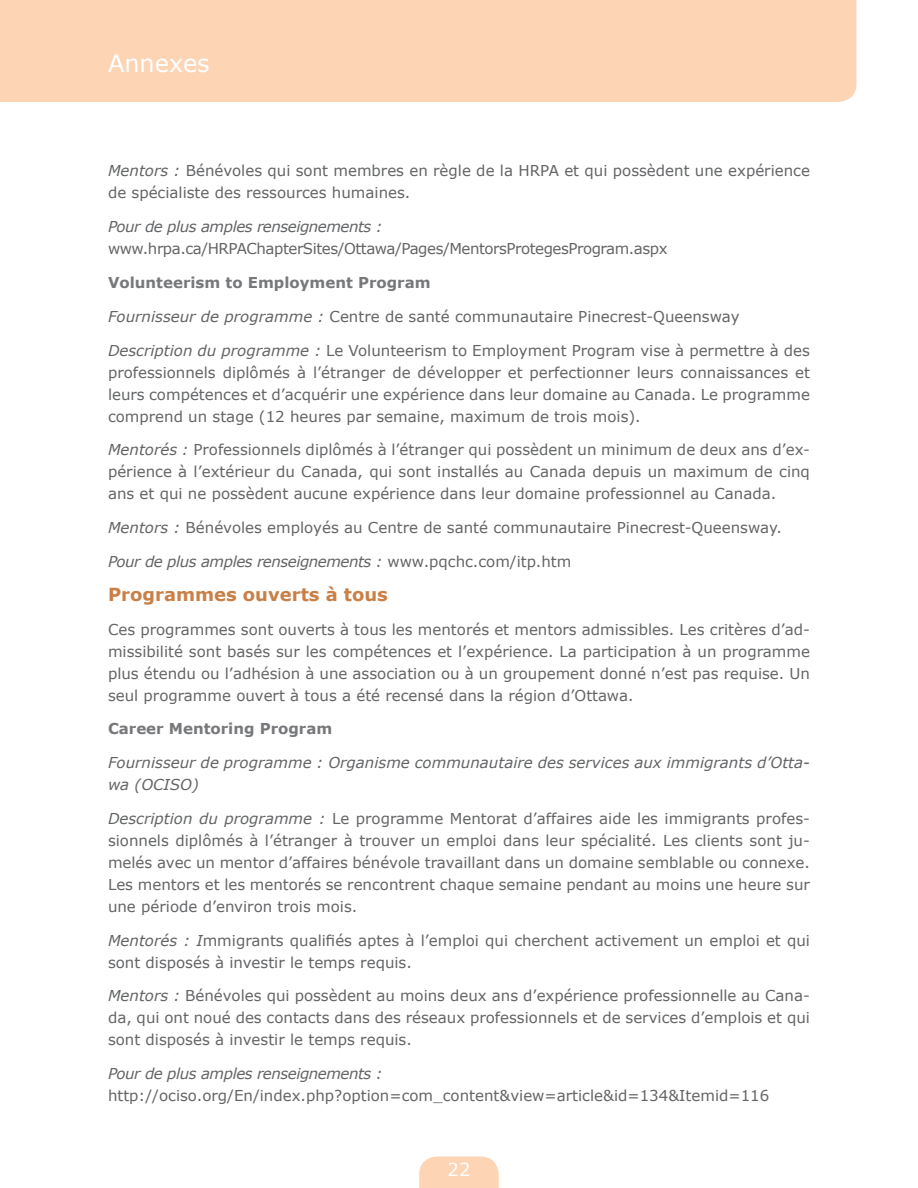
<style>
.page{position:relative;width:918px;height:1188px;background:#fff}
.page>*{position:absolute;margin:0;border:0;box-sizing:border-box;transform-origin:0 0}
.t1{font:24px "Verdana";color:#fff}
.t2{font:700 18px "Verdana";color:#c98047}
.t3{font:18px "Verdana";color:#fff}
.t4{font:15px/21.9px "Verdana";color:#636466;text-align:justify}
.t5{font:italic 15px "Verdana";letter-spacing:-.03em;color:#636466}
.t6{font:italic 15px/21.9px "Verdana";color:#636466}
.t7{font:15px "Verdana";letter-spacing:-.03em;color:#636466}
.t8{font:700 15px "Verdana";color:#77787b}
.s1{font-style:italic}
.s2{font-style:normal}
</style>
<div class="page">
<div style="left:0;top:0;width:856px;height:102px;background:#fdd4b4"></div>
<svg style="left:419px;top:1156px;width:80px;height:32px;background:#fdd7b9"></svg>
<h1 class="t1" style="left:108px;top:48px;width:103px">Annexes</h1>
<p class="t4" style="left:108px;top:160px;width:704px"><span class="s1">Mentors :</span> Bénévoles qui sont membres en règle de la HRPA et qui possèdent une expérience de spécialiste des ressources humaines.</p>
<p class="t5" style="left:108px;top:217px;width:276px">Pour de plus amples renseignements :</p>
<p class="t7" style="left:108px;top:239px;width:561px">www.hrpa.ca/HRPAChapterSites/Ottawa/Pages/MentorsProtegesProgram.aspx</p>
<p class="t8" style="left:108px;top:273px;width:324px">Volunteerism to Employment Program</p>
<p class="t4" style="left:108px;top:306px;width:633px"><span class="s1">Fournisseur de programme :</span> Centre de santé communautaire Pinecrest-Queensway</p>
<p class="t4" style="left:108px;top:340px;width:704px"><span class="s1">Description du programme :</span> Le Volunteerism to Employment Program vise à permettre à des professionnels diplômés à l’étranger de développer et perfectionner leurs connaissances et leurs compétences et d’acquérir une expérience dans leur domaine au Canada. Le programme comprend un stage (12 heures par semaine, maximum de trois mois).</p>
<p class="t4" style="left:108px;top:439px;width:703px"><span class="s1">Mentorés :</span> Professionnels diplômés à l’étranger qui possèdent un minimum de deux ans d’ex&shy;périence à l’extérieur du Canada, qui sont installés au Canada depuis un maximum de cinq ans et qui ne possèdent aucune expérience dans leur domaine professionnel au Canada.</p>
<p class="t4" style="left:108px;top:517px;width:676px"><span class="s1">Mentors :</span> Bénévoles employés au Centre de santé communautaire Pinecrest-Queensway.</p>
<p class="t5" style="left:108px;top:552px;width:465px">Pour de plus amples renseignements : <span class="s2">www.pqchc.com/itp.htm</span></p>
<p class="t2" style="left:108px;top:583px;width:281px">Programmes ouverts à tous</p>
<p class="t4" style="left:108px;top:619px;width:703px">Ces programmes sont ouverts à tous les mentorés et mentors admissibles. Les critères d’ad&shy;missibilité sont basés sur les compétences et l’expérience. La participation à un programme plus étendu ou l’adhésion à une association ou à un groupement donné n’est pas requise. Un seul programme ouvert à tous a été recensé dans la région d’Ottawa.</p>
<p class="t8" style="left:108px;top:719px;width:226px">Career Mentoring Program</p>
<p class="t6" style="left:108px;top:752px;width:703px">Fournisseur de programme : Organisme communautaire des services aux immigrants d’Otta&shy;wa (OCISO)</p>
<p class="t4" style="left:108px;top:808px;width:704px"><span class="s1">Description du programme :</span> Le programme Mentorat d’affaires aide les immigrants profes&shy;sionnels diplômés à l’étranger à trouver un emploi dans leur spécialité. Les clients sont ju&shy;melés avec un mentor d’affaires bénévole travaillant dans un domaine semblable ou connexe.<br>Les mentors et les mentorés se rencontrent chaque semaine pendant au moins une heure sur une période d’environ trois mois.</p>
<p class="t4" style="left:108px;top:929px;width:703px"><span class="s1">Mentorés : I</span>mmigrants qualifiés aptes à l’emploi qui cherchent activement un emploi et qui sont disposés à investir le temps requis.</p>
<p class="t4" style="left:108px;top:985px;width:703px"><span class="s1">Mentors :</span> Bénévoles qui possèdent au moins deux ans d’expérience professionnelle au Cana&shy;da, qui ont noué des contacts dans des réseaux professionnels et de services d’emplois et qui sont disposés à investir le temps requis.</p>
<p class="t5" style="left:108px;top:1064px;width:276px">Pour de plus amples renseignements :</p>
<p class="t4" style="left:108px;top:1085px;width:663px">http://ociso.org/En/index.php?option=com_content&amp;view=article&amp;id=134&amp;Itemid=116</p>
<p class="t3" style="left:448px;top:1158px;width:24px">22</p>
</div>
